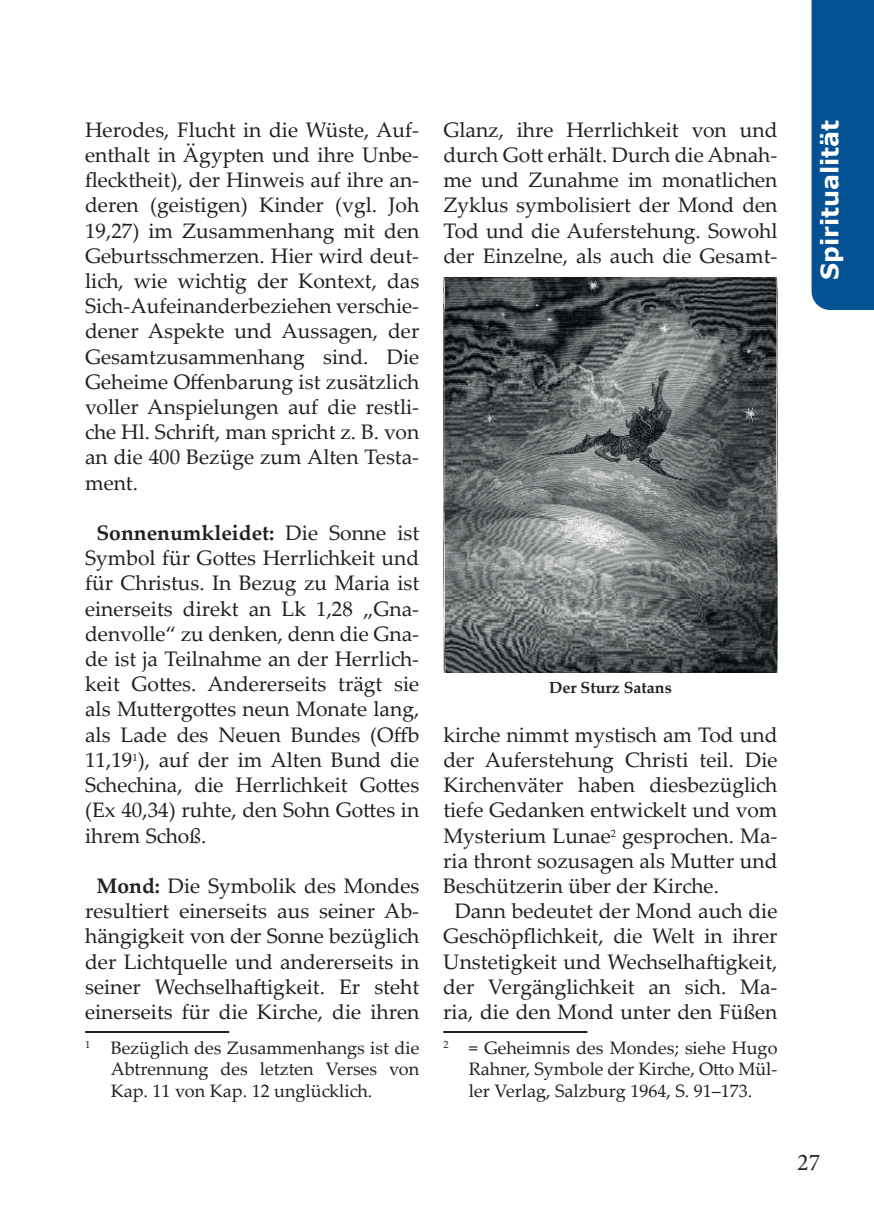
<style>
.page{position:relative;width:874px;height:1225px;background:#fff}
.page>*{position:absolute;margin:0;border:0;box-sizing:border-box;transform-origin:0 0}
.t1{font:700 24px "Verdana";color:#fff}
.t2{font:24px "Minion Pro";color:#231f20}
.t3{font:21px/25.2px "Palatino Linotype";color:#231f20;text-align:justify}
.t4{font:18px/21.6px "Palatino Linotype";color:#231f20;text-align:justify}
.t5{font:700 16px "Palatino Linotype";color:#231f20}
.s1{font-weight:700}
</style>
<div class="page">
<div style="left:811px;top:0;width:62px;height:310px;background:#045193"></div>
<hr style="left:85px;top:1031px;width:144px;height:2px;background:#231f20">
<hr style="left:443px;top:1031px;width:144px;height:2px;background:#231f20">
<img style="left:443px;top:278px;width:334px;height:394px">
<p class="t3" style="left:85px;top:116px;width:335px">Herodes, Flucht in die Wüste, Auf&shy;enthalt in Ägypten und ihre Unbe&shy;flecktheit), der Hinweis auf ihre an&shy;deren (geistigen) Kinder (vgl. Joh 19,27) im Zusammenhang mit den Geburtsschmerzen. Hier wird deut&shy;lich, wie wichtig der Kontext, das Sich-Aufeinanderbeziehen verschie&shy;dener Aspekte und Aussagen, der Gesamtzusammenhang sind. Die Geheime Offenbarung ist zusätzlich voller Anspielungen auf die restli&shy;che Hl. Schrift, man spricht z. B. von an die 400 Bezüge zum Alten Testa&shy;ment.</p>
<p class="t3" style="left:85px;top:523px;width:335px;text-indent:11px"><span class="s1">Sonnenumkleidet:</span> Die Sonne ist Symbol für Gottes Herrlichkeit und für Christus. In Bezug zu Maria ist einerseits direkt an Lk 1,28 „Gna&shy;denvolle“ zu denken, denn die Gna&shy;de ist ja Teilnahme an der Herrlich&shy;keit Gottes. Andererseits trägt sie als Muttergottes neun Monate lang, als Lade des Neuen Bundes (Offb 11,19<sup>1</sup>), auf der im Alten Bund die Schechina, die Herrlichkeit Gottes (Ex 40,34) ruhte, den Sohn Gottes in ihrem Schoß.</p>
<p class="t3" style="left:85px;top:872px;width:335px;text-align:center"><span class="s1">Mond:</span> Die Symbolik des Mondes resultiert einerseits aus seiner Ab&shy;hängigkeit von der Sonne bezüglich der Lichtquelle und andererseits in seiner Wechselhaftigkeit. Er steht einerseits für die Kirche, die ihren</p>
<p class="t4" style="left:111px;top:1036px;width:310px;text-indent:-26px"><sup>1</sup> Bezüglich des Zusammenhangs ist die Abtrennung des letzten Verses von Kap. 11 von Kap. 12 unglücklich.</p>
<p class="t3" style="left:443px;top:116px;width:335px">Glanz, ihre Herrlichkeit von und durch Gott erhält. Durch die Abnah&shy;me und Zunahme im monatlichen Zyklus symbolisiert der Mond den Tod und die Auferstehung. Sowohl der Einzelne, als auch die Gesamt-</p>
<p class="t1" style="left:819px;top:280px;width:162px;rotate:-90deg">Spiritualität</p>
<p class="t5" style="left:548px;top:678px;width:124px">Der Sturz Satans</p>
<p class="t3" style="left:443px;top:721px;width:335px">kirche nimmt mystisch am Tod und</p>
<p class="t3" style="left:443px;top:746px;width:335px">der Auferstehung Christi teil. Die</p>
<p class="t3" style="left:443px;top:771px;width:335px">Kirchenväter haben diesbezüglich</p>
<p class="t3" style="left:443px;top:796px;width:335px">tiefe Gedanken entwickelt und vom</p>
<p class="t3" style="left:443px;top:822px;width:335px">Mysterium Lunae<sup>2</sup> gesprochen. Ma-</p>
<p class="t3" style="left:443px;top:847px;width:335px">ria thront sozusagen als Mutter und</p>
<p class="t3" style="left:443px;top:872px;width:277px">Beschützerin über der Kirche.</p>
<p class="t3" style="left:454px;top:897px;width:324px">Dann bedeutet der Mond auch die</p>
<p class="t3" style="left:443px;top:922px;width:335px">Geschöpflichkeit, die Welt in ihrer</p>
<p class="t3" style="left:443px;top:948px;width:335px">Unstetigkeit und Wechselhaftigkeit,</p>
<p class="t3" style="left:443px;top:973px;width:335px">der Vergänglichkeit an sich. Ma-</p>
<p class="t3" style="left:443px;top:998px;width:335px">ria, die den Mond unter den Füßen</p>
<p class="t4" style="left:468px;top:1036px;width:310px;text-indent:-26px"><sup>2</sup> = Geheimnis des Mondes; siehe Hugo Rahner, Symbole der Kirche, Otto Mül&shy;ler Verlag, Salzburg 1964, S. 91–173.</p>
<p class="t2" style="left:796px;top:1147px;width:25px">27</p>
</div>
